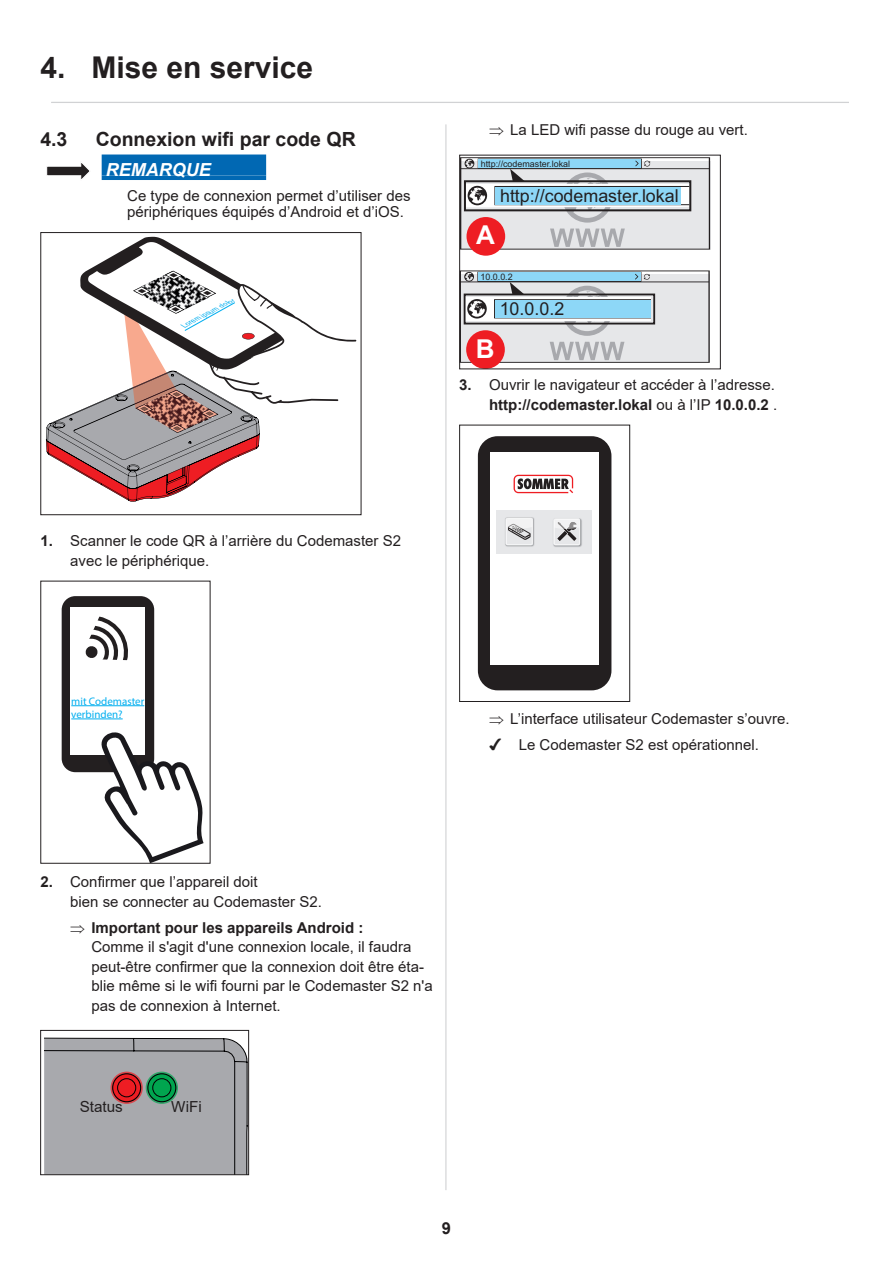
<style>
.page{position:relative;width:893px;height:1263px;background:#fff}
.page>*{position:absolute;margin:0;border:0;box-sizing:border-box;transform-origin:0 0}
.t1{font:700 30px "Arial";color:#231f20}
.t2{font:700 26.1px "Arial";color:#fff}
.t3{font:700 19.5px "Arial";color:#231f20}
.t4{font:italic 700 18px "Arial";color:#fff}
.t5{font:17.85px "Arial";color:#231f20}
.t6{font:700 16.5px "Arial";color:#231f20}
.t7{font:15.15px "Arial";color:#231f20}
.t8{font:15px/19.5px "Arial";color:#231f20}
.t9{font:10.95px/13.2px "Myriad Pro";color:#00aeef}
.t10{font:9px "Arial";color:#231f20}
.t11{font:italic 6.9px "Arial";color:#00aeef}
.s1{font-family:"Myriad Pro";font-size:6.3px}
.s2{font-weight:700}
.s3{font-family:"Arial Unicode MS"}
</style>
<div class="page">
<hr style="left:445px;top:124px;width:1px;height:1066px;background:#d1d2d4">
<div style="left:466px;top:217px;width:39px;height:39px;background:#ee1d23;border-radius:50%"></div>
<svg style="left:461px;top:157px;width:249px;height:93px;background:#c5c0c5"></svg>
<div style="left:495px;top:187px;width:186px;height:17px;background:#8dd7f7"></div>
<div style="left:466px;top:330px;width:39px;height:39px;background:#ee1d23;border-radius:50%"></div>
<svg style="left:461px;top:270px;width:249px;height:93px;background:#c9c4c8"></svg>
<div style="left:495px;top:300px;width:155px;height:18px;background:#8dd7f7"></div>
<div style="left:459px;top:155px;width:262px;height:214px;border:1px solid #231f20"></div>
<div style="left:480px;top:438px;width:129px;height:250px;background:#231f20;border-radius:18px"></div>
<div style="left:478px;top:436px;width:133px;height:254px;border:4px solid #231f20;border-radius:18px"></div>
<div style="left:491px;top:452px;width:108px;height:212px;background:#fff"></div>
<div style="left:497px;top:510px;width:95px;height:44px;background:#e6e7e9"></div>
<svg style="left:514px;top:475px;width:59px;height:18px"></svg>
<img style="left:505px;top:517px;width:30px;height:30px">
<svg style="left:506px;top:518px;width:27px;height:27px"></svg>
<img style="left:553px;top:518px;width:29px;height:29px">
<svg style="left:553px;top:519px;width:27px;height:26px"></svg>
<div style="left:459px;top:425px;width:171px;height:277px;border:1px solid #231f20"></div>
<svg style="left:46px;top:163px;width:44px;height:16px"></svg>
<div style="left:102px;top:154px;width:164px;height:21px;background:#0168b3"></div>
<div style="left:102px;top:175px;width:164px;height:5px;background:#0168b3"></div>
<svg style="left:46px;top:237px;width:310px;height:265px"></svg>
<div style="left:40px;top:232px;width:321px;height:283px;border:1px solid #231f20"></div>
<div style="left:63px;top:598px;width:90px;height:173px;background:#231f20;border-radius:12px"></div>
<div style="left:62px;top:596px;width:92px;height:176px;border:3px solid #231f20;border-radius:12px"></div>
<div style="left:71px;top:607px;width:74px;height:147px;background:#fff"></div>
<svg style="left:97px;top:726px;width:107px;height:136px"></svg>
<svg style="left:85px;top:616px;width:43px;height:45px"></svg>
<hr style="left:71px;top:705px;width:73px;height:1px;background:#00aeef">
<hr style="left:71px;top:719px;width:52px;height:1px;background:#00aeef">
<div style="left:40px;top:581px;width:170px;height:283px;border:1px solid #231f20"></div>
<svg style="left:44px;top:1037px;width:203px;height:136px;background:#a1a0a2"></svg>
<div style="left:40px;top:1030px;width:209px;height:145px;border:1px solid #231f20"></div>
<hr style="left:51px;top:102px;width:798px;height:1px;background:#d1d2d4">
<h1 class="t1" style="left:40px;top:46px;width:274px">4. Mise en service</h1>
<h3 class="t3" style="left:40px;top:126px;width:29px">4.3</h3>
<h3 class="t3" style="left:96px;top:126px;width:262px">Connexion wifi par code QR</h3>
<p class="t4" style="left:106px;top:157px;width:106px">REMARQUE</p>
<p class="t8" style="left:127px;top:187px;width:285px;line-height:16.5px">Ce type de connexion permet d’utiliser des périphériques équipés d’Android et d’iOS.</p>
<p class="t11" style="left:181px;top:321px;width:59px;rotate:-28deg">Lorem ipsum <span class="s1">dolor</span></p>
<p class="t8" style="left:70px;top:531px;width:332px;text-indent:-30px"><span class="s2">1.</span> Scanner le code QR à l’arrière du Codemaster S2 avec le périphérique.</p>
<p class="t8" style="left:489px;top:120px;width:260px">⇒ La LED wifi passe du rouge au vert.</p>
<p class="t10" style="left:481px;top:157px;width:91px">http://codemaster.lokal</p>
<p class="t5" style="left:500px;top:183px;width:180px">http://codemaster.lokal</p>
<h2 class="t2" style="left:476px;top:217px;width:20px">A</h2>
<p class="t10" style="left:480px;top:271px;width:34px">10.0.0.2</p>
<p class="t5" style="left:500px;top:296px;width:66px">10.0.0.2</p>
<h2 class="t2" style="left:476px;top:330px;width:20px">B</h2>
<p class="t8" style="left:459px;top:375px;width:319px;text-align:right"><span class="s2">3.</span> Ouvrir le navigateur et accéder à l’adresse. <span class="s2">http://codemaster.lokal</span> ou à l’IP <span class="s2">10.0.0.2</span> .</p>
<p class="t9" style="left:71px;top:694px;width:75px">mit Codemaster verbinden?</p>
<p class="t8" style="left:489px;top:708px;width:302px">⇒ L’interface utilisateur Codemaster s’ouvre.</p>
<p class="t8" style="left:489px;top:735px;width:271px"><span class="s3">✔</span> Le Codemaster S2 est opérationnel.</p>
<p class="t8" style="left:70px;top:872px;width:253px;text-indent:-30px"><span class="s2">2.</span> Confirmer que l’appareil doit<br>bien se connecter au Codemaster S2.</p>
<p class="t8" style="left:91px;top:918px;width:343px;text-indent:-21px">⇒ <span class="s2">Important pour les appareils Android :<br></span>Comme il s'agit d'une connexion locale, il faudra peut-être confirmer que la connexion doit être éta&shy;blie même si le wifi fourni par le Codemaster S2 n'a pas de connexion à Internet.</p>
<p class="t7" style="left:80px;top:1096px;width:45px">Status</p>
<p class="t7" style="left:171px;top:1096px;width:32px">WiFi</p>
<p class="t6" style="left:442px;top:1216px;width:11px">9</p>
</div>
